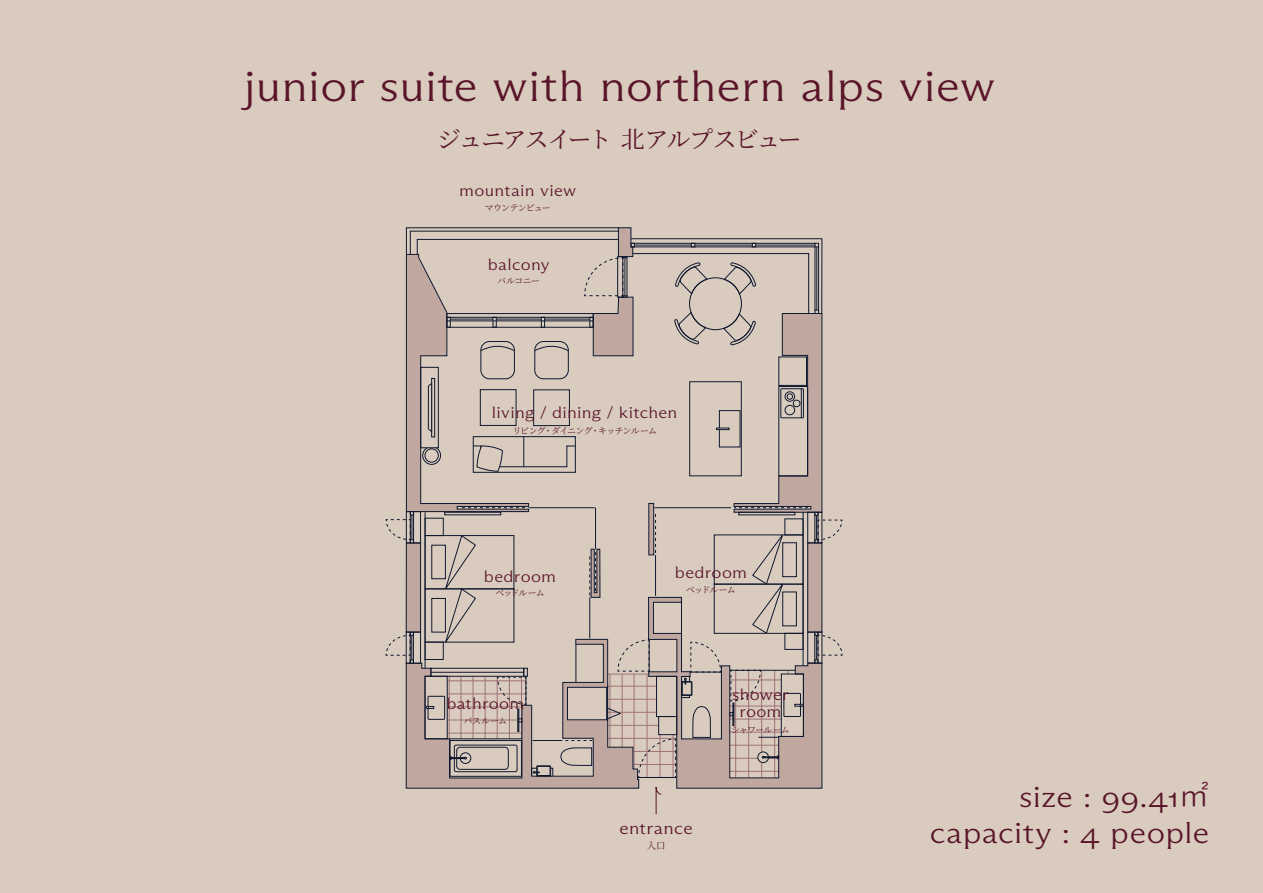
<style>
.page{position:relative;width:1263px;height:893px;background:#d9ccbf}
.page>*{position:absolute;margin:0;border:0;box-sizing:border-box;transform-origin:0 0}
.t1{font:43.2px "ABC Arizona Flare Variable Unlicensed Trial";letter-spacing:.01em;color:#5b152a;scale:1.11 1}
.t2{font:29.7px/36.8px "ABC Arizona Flare Variable Unlicensed Trial";letter-spacing:.01em;color:#5b152a;text-align:right;scale:1.11 1}
.t3{font:24px "Source Han Serif";letter-spacing:-.085em;color:#5b152a}
.t4{font:16.95px "ABC Arizona Flare Variable Unlicensed Trial";letter-spacing:.015em;color:#5b152a;scale:1.11 1}
.t5{font:16.05px/16px "ABC Arizona Flare Variable Unlicensed Trial";letter-spacing:.015em;color:#5b152a;text-align:center;scale:1.11 1}
.t6{font:9.45px "Source Han Serif";color:#5b152a}
.t7{font:9px "Source Han Serif";letter-spacing:-.1em;color:#5b152a}
.s1{font-family:"Yu Go Pr 6 N"}
</style>
<div class="page">
<svg style="left:386px;top:227px;width:456px;height:588px"></svg>
<h1 class="t1" style="left:244px;top:60px;width:678px">junior suite with northern alps view</h1>
<h3 class="t3" style="left:437px;top:126px;width:366px">ジュニアスイート 北アルプスビュー</h3>
<p class="t5" style="left:459px;top:183px;width:107px">mountain view</p>
<p class="t7" style="left:485px;top:202px;width:68px">マウンテンビュー</p>
<p class="t5" style="left:488px;top:256px;width:57px">balcony</p>
<p class="t7" style="left:497px;top:276px;width:44px">バルコニー</p>
<p class="t5" style="left:492px;top:404px;width:169px">living / dining / kitchen</p>
<p class="t7" style="left:512px;top:425px;width:146px">リビング・ダイニング・キッチンルーム</p>
<p class="t5" style="left:484px;top:568px;width:67px">bedroom</p>
<p class="t7" style="left:495px;top:588px;width:51px">ベッドルーム</p>
<p class="t5" style="left:446px;top:696px;width:72px">bathroom</p>
<p class="t7" style="left:464px;top:715px;width:45px">バスルーム</p>
<p class="t5" style="left:675px;top:565px;width:67px">bedroom</p>
<p class="t7" style="left:686px;top:584px;width:51px">ベッドルーム</p>
<p class="t4" style="left:619px;top:818px;width:68px">entrance</p>
<p class="t6" style="left:647px;top:840px;width:20px">入口</p>
<p class="t5" style="left:732px;top:687px;width:52px">shower room</p>
<p class="t7" style="left:731px;top:724px;width:60px">シャワールーム</p>
<h2 class="t2" style="left:930px;top:778px;width:254px">size : 99.41<span class="s1">㎡</span>capacity : 4 people</h2>
</div>
